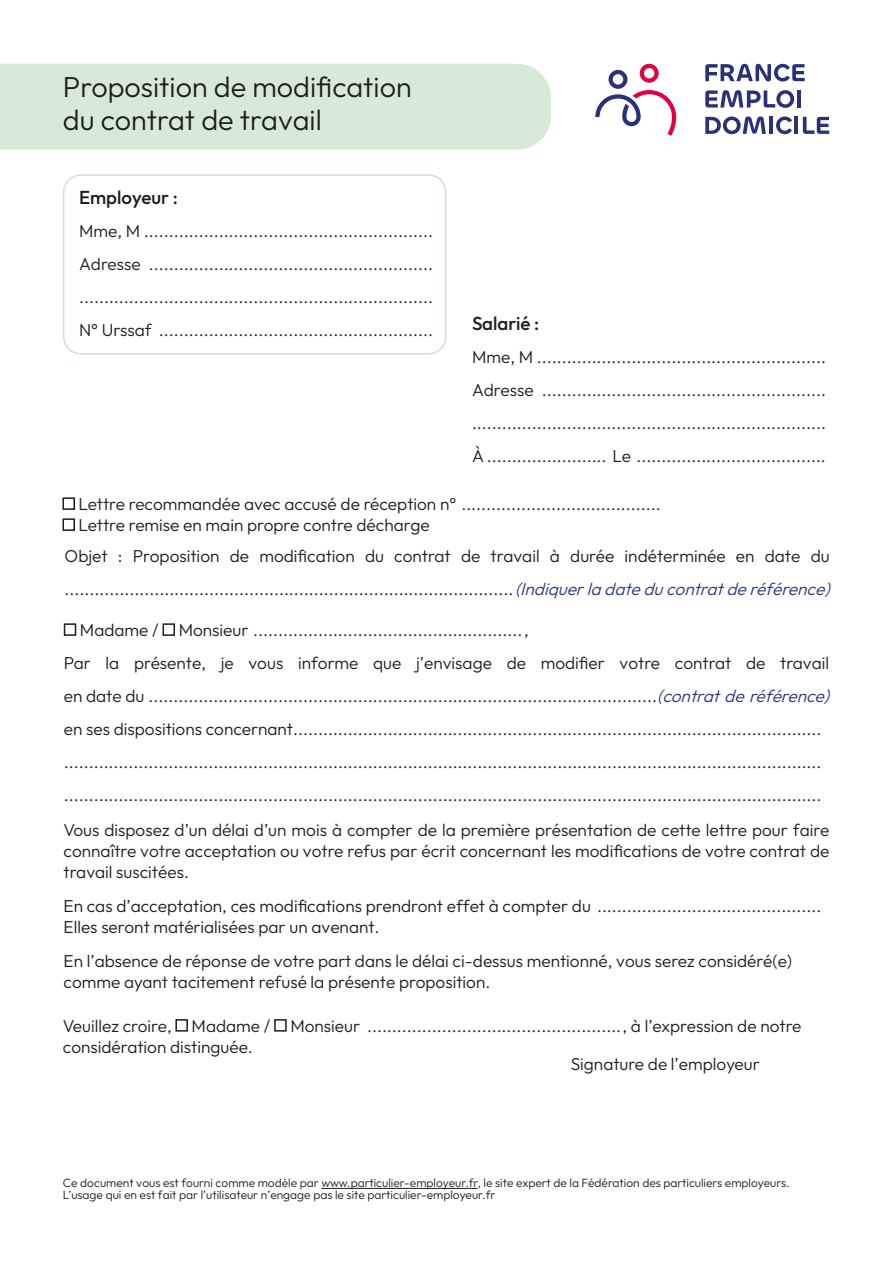
<style>
.page{position:relative;width:893px;height:1263px;background:#fff}
.page>*{position:absolute;margin:0;border:0;box-sizing:border-box;transform-origin:0 0}
.t1{font:100 28.8px/33px "Outfit";color:#1d1d1b}
.t2{font:100 18.75px "Outfit";color:#1d1d1b}
.t3{font:100 17.25px/33px "Outfit";color:#1d1d1b}
.t4{font:100 12px/12px "Outfit";color:#1d1d1b}
.s1{font-style:italic;color:#283583}
</style>
<div class="page">
<svg style="left:705px;top:64px;width:100px;height:18px"></svg>
<svg style="left:705px;top:90px;width:89px;height:18px"></svg>
<hr style="left:797px;top:90px;width:4px;height:18px;background:#28317a">
<svg style="left:705px;top:116px;width:61px;height:18px"></svg>
<hr style="left:769px;top:117px;width:4px;height:17px;background:#28317a">
<svg style="left:776px;top:116px;width:16px;height:18px"></svg>
<hr style="left:795px;top:117px;width:3px;height:17px;background:#28317a">
<svg style="left:803px;top:117px;width:26px;height:17px"></svg>
<svg style="left:595px;top:64px;width:81px;height:72px"></svg>
<div style="left:63px;top:174px;width:383px;height:180px;border:2px solid #cce4ce;border-radius:17px"></div>
<div style="left:63px;top:497px;width:12px;height:13px;border:2px solid #1d1d1b"></div>
<div style="left:63px;top:518px;width:12px;height:13px;border:2px solid #1d1d1b"></div>
<hr style="left:321px;top:1188px;width:157px;height:1px;background:#1d1d1b">
<div style="left:64px;top:623px;width:12px;height:13px;border:2px solid #1d1d1b"></div>
<div style="left:163px;top:623px;width:12px;height:13px;border:2px solid #1d1d1b"></div>
<div style="left:0;top:64px;width:551px;height:86px;background:#d7ead9"></div>
<div style="left:175px;top:1019px;width:13px;height:12px;border:2px solid #1d1d1b"></div>
<div style="left:274px;top:1019px;width:13px;height:12px;border:2px solid #1d1d1b"></div>
<h1 class="t1" style="left:63px;top:71px;width:350px">Proposition de modification du contrat de travail</h1>
<p class="t2" style="left:79px;top:186px;width:100px">Employeur :</p>
<p class="t3" style="left:79px;top:214px;width:355px;text-align:justify">Mme, M ..........................................................<br>Adresse ......................................................... .......................................................................<br>N° Urssaf .......................................................</p>
<p class="t2" style="left:472px;top:312px;width:69px">Salarié :</p>
<p class="t3" style="left:472px;top:340px;width:355px;text-align:justify">Mme, M ..........................................................<br>Adresse ......................................................... .......................................................................</p>
<p class="t3" style="left:472px;top:440px;width:355px">À ........................ Le ......................................</p>
<p class="t3" style="left:79px;top:493px;width:584px;line-height:21px">Lettre recommandée avec accusé de réception n° ........................................<br>Lettre remise en main propre contre décharge</p>
<p class="t3" style="left:65px;top:539px;width:772px">Objet : Proposition de modification du contrat de travail à durée indéterminée en date du ..........................................................................................<span class="s1">(Indiquerladateducontratderéférence)</span></p>
<p class="t3" style="left:64px;top:613px;width:772px;text-indent:16px">Madame / Monsieur ......................................................,<br>Par la présente, je vous informe que j’envisage de modifier votre contrat de travail en date du ......................................................................................................<span class="s1">(contratderéférence) </span>en ses dispositions concernant.......................................................................................................... ........................................................................................................................................................ ........................................................................................................................................................</p>
<p class="t3" style="left:64px;top:820px;width:767px;line-height:21px;text-align:justify">Vous disposez d’un délai d’un mois à compter de la première présentation de cette lettre pour faire connaître votre acceptation ou votre refus par écrit concernant les modifications de votre contrat de travail suscitées.</p>
<p class="t3" style="left:64px;top:895px;width:759px;line-height:21px">En cas d’acceptation, ces modifications prendront effet à compter du .............................................<br>Elles seront matérialisées par un avenant.</p>
<p class="t3" style="left:64px;top:950px;width:730px;line-height:21px">En l’absence de réponse de votre part dans le délai ci-dessus mentionné, vous serez considéré(e) comme ayant tacitement refusé la présente proposition.</p>
<p class="t3" style="left:63px;top:1015px;width:740px;line-height:21px">Veuillez croire, Madame / Monsieur ..................................................., à l’expression de notre considération distinguée.</p>
<p class="t3" style="left:571px;top:1047px;width:191px">Signature de l’employeur</p>
<p class="t4" style="left:63px;top:1177px;width:728px">Ce document vous est fourni comme modèle par www.particulier-employeur.fr, le site expert de la Fédération des particuliers employeurs.<br>L’usage qui en est fait par l’utilisateur n’engage pas le site particulier-employeur.fr</p>
</div>
